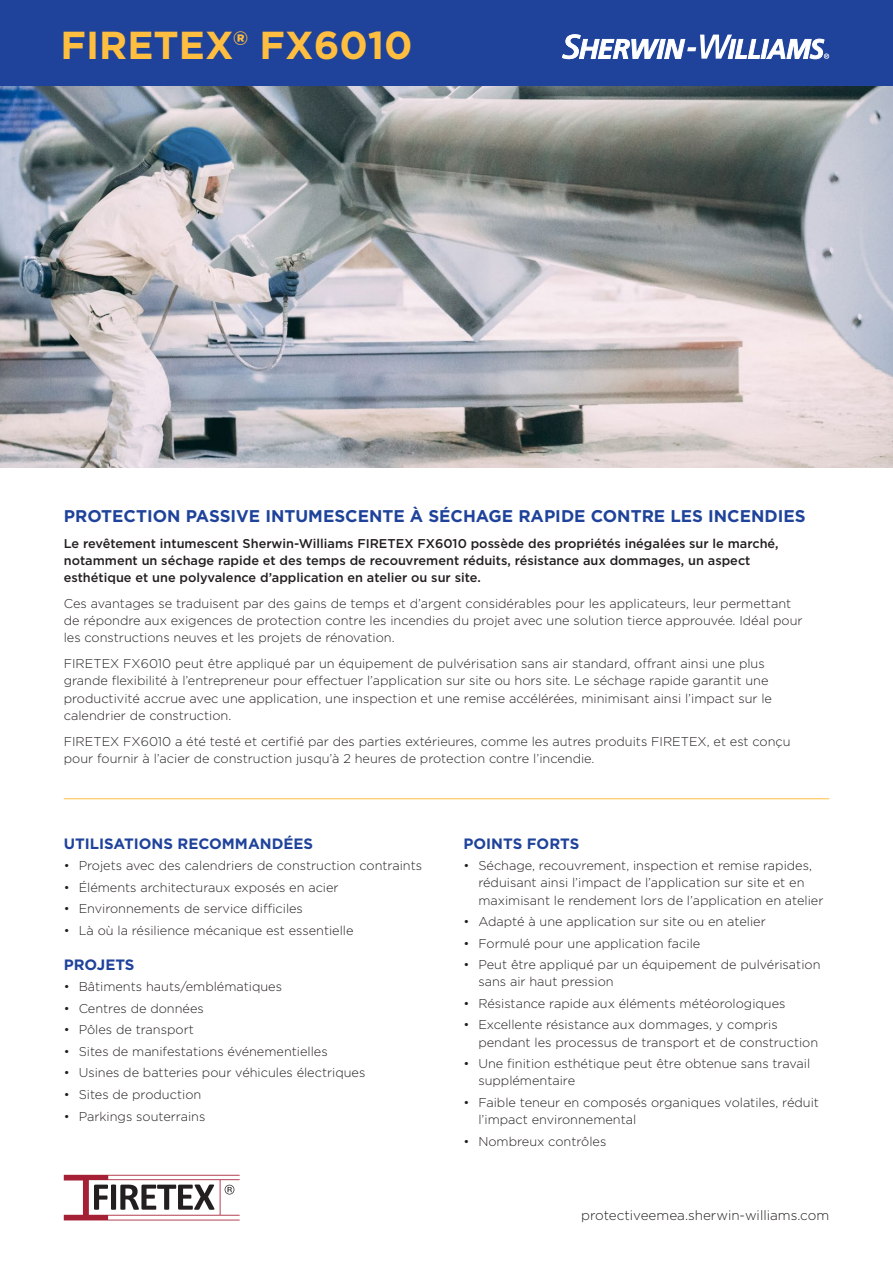
<style>
.page{position:relative;width:893px;height:1263px;background:#fff}
.page>*{position:absolute;margin:0;border:0;box-sizing:border-box;transform-origin:0 0}
.Product_Name{font:700 39px "Gotham";color:#ffbe3f}
.Product_Description{font:700 16.95px "Gotham";color:#1f439b}
.Section_Title{font:700 15px "Gotham";color:#1f439b}
.t1{font:300 13.5px "Gotham";color:#231f20}
.Paragraph_Intro_Text{font:300 12.75px/17.2px "Gotham";color:#231f20}
.Paragraph_Intro_Text-2{font:500 12.75px/17.2px "Gotham";color:#231f20}
</style>
<div class="page">
<img style="left:0;top:85px;width:893px;height:383px">
<div style="left:0;top:0;width:893px;height:85px;background:#1f439b"></div>
<hr style="left:64px;top:798px;width:765px;height:1px;background:#ffbe3f">
<svg style="left:562px;top:34px;width:267px;height:25px"></svg>
<svg style="left:64px;top:1175px;width:176px;height:45px"></svg>
<p class="Product_Name" style="left:61px;top:19px;width:354px">FIRETEX® FX6010</p>
<p class="Product_Description" style="left:64px;top:505px;width:743px">PROTECTION PASSIVE INTUMESCENTE À SÉCHAGE RAPIDE CONTRE LES INCENDIES</p>
<p class="Paragraph_Intro_Text-2" style="left:64px;top:534px;width:716px">Le revêtement intumescent Sherwin-Williams FIRETEX FX6010 possède des propriétés inégalées sur le marché, notamment un séchage rapide et des temps de recouvrement réduits, résistance aux dommages, un aspect esthétique et une polyvalence d’application en atelier ou sur site.</p>
<p class="Paragraph_Intro_Text" style="left:64px;top:594px;width:740px">Ces avantages se traduisent par des gains de temps et d’argent considérables pour les applicateurs, leur permettant de répondre aux exigences de protection contre les incendies du projet avec une solution tierce approuvée. Idéal pour les constructions neuves et les projets de rénovation.</p>
<p class="Paragraph_Intro_Text" style="left:64px;top:655px;width:710px">FIRETEX FX6010 peut être appliqué par un équipement de pulvérisation sans air standard, offrant ainsi une plus grande flexibilité à l’entrepreneur pour effectuer l’application sur site ou hors site. Le séchage rapide garantit une productivité accrue avec une application, une inspection et une remise accélérées, minimisant ainsi l’impact sur le calendrier de construction.</p>
<p class="Paragraph_Intro_Text" style="left:64px;top:732px;width:728px">FIRETEX FX6010 a été testé et certifié par des parties extérieures, comme les autres produits FIRETEX, et est conçu pour fournir à l’acier de construction jusqu’à 2 heures de protection contre l’incendie.</p>
<p class="Section_Title" style="left:64px;top:833px;width:251px">UTILISATIONS RECOMMANDÉES</p>
<p class="Paragraph_Intro_Text" style="left:64px;top:856px;width:360px">• Projets avec des calendriers de construction contraints</p>
<p class="Paragraph_Intro_Text" style="left:64px;top:878px;width:276px">• Éléments architecturaux exposés en acier</p>
<p class="Paragraph_Intro_Text" style="left:64px;top:899px;width:241px">• Environnements de service difficiles</p>
<p class="Paragraph_Intro_Text" style="left:64px;top:921px;width:291px">• Là où la résilience mécanique est essentielle</p>
<p class="Section_Title" style="left:64px;top:954px;width:72px">PROJETS</p>
<p class="Paragraph_Intro_Text" style="left:64px;top:977px;width:220px">• Bâtiments hauts/emblématiques</p>
<p class="Paragraph_Intro_Text" style="left:64px;top:999px;width:142px">• Centres de données</p>
<p class="Paragraph_Intro_Text" style="left:64px;top:1020px;width:132px">• Pôles de transport</p>
<p class="Paragraph_Intro_Text" style="left:64px;top:1042px;width:265px">• Sites de manifestations événementielles</p>
<p class="Paragraph_Intro_Text" style="left:64px;top:1063px;width:303px">• Usines de batteries pour véhicules électriques</p>
<p class="Paragraph_Intro_Text" style="left:64px;top:1085px;width:139px">• Sites de production</p>
<p class="Paragraph_Intro_Text" style="left:64px;top:1107px;width:143px">• Parkings souterrains</p>
<p class="Section_Title" style="left:463px;top:833px;width:117px">POINTS FORTS</p>
<p class="Paragraph_Intro_Text" style="left:478px;top:856px;width:347px;text-indent:-15px">• Séchage, recouvrement, inspection et remise rapides, réduisant ainsi l’impact de l’application sur site et en maximisant le rendement lors de l’application en atelier</p>
<p class="Paragraph_Intro_Text" style="left:463px;top:912px;width:304px">• Adapté à une application sur site ou en atelier</p>
<p class="Paragraph_Intro_Text" style="left:463px;top:934px;width:238px">• Formulé pour une application facile</p>
<p class="Paragraph_Intro_Text" style="left:478px;top:955px;width:344px;text-indent:-15px">• Peut être appliqué par un équipement de pulvérisation sans air haut pression</p>
<p class="Paragraph_Intro_Text" style="left:463px;top:994px;width:324px">• Résistance rapide aux éléments météorologiques</p>
<p class="Paragraph_Intro_Text" style="left:478px;top:1016px;width:341px;text-indent:-15px">• Excellente résistance aux dommages, y compris pendant les processus de transport et de construction</p>
<p class="Paragraph_Intro_Text" style="left:478px;top:1054px;width:333px;text-indent:-15px">• Une finition esthétique peut être obtenue sans travail supplémentaire</p>
<p class="Paragraph_Intro_Text" style="left:478px;top:1093px;width:342px;text-indent:-15px">• Faible teneur en composés organiques volatiles, réduit l’impact environnemental</p>
<p class="Paragraph_Intro_Text" style="left:463px;top:1132px;width:144px">• Nombreux contrôles</p>
<p class="t1" style="left:581px;top:1207px;width:250px">protectiveemea.sherwin-williams.com</p>
</div>
